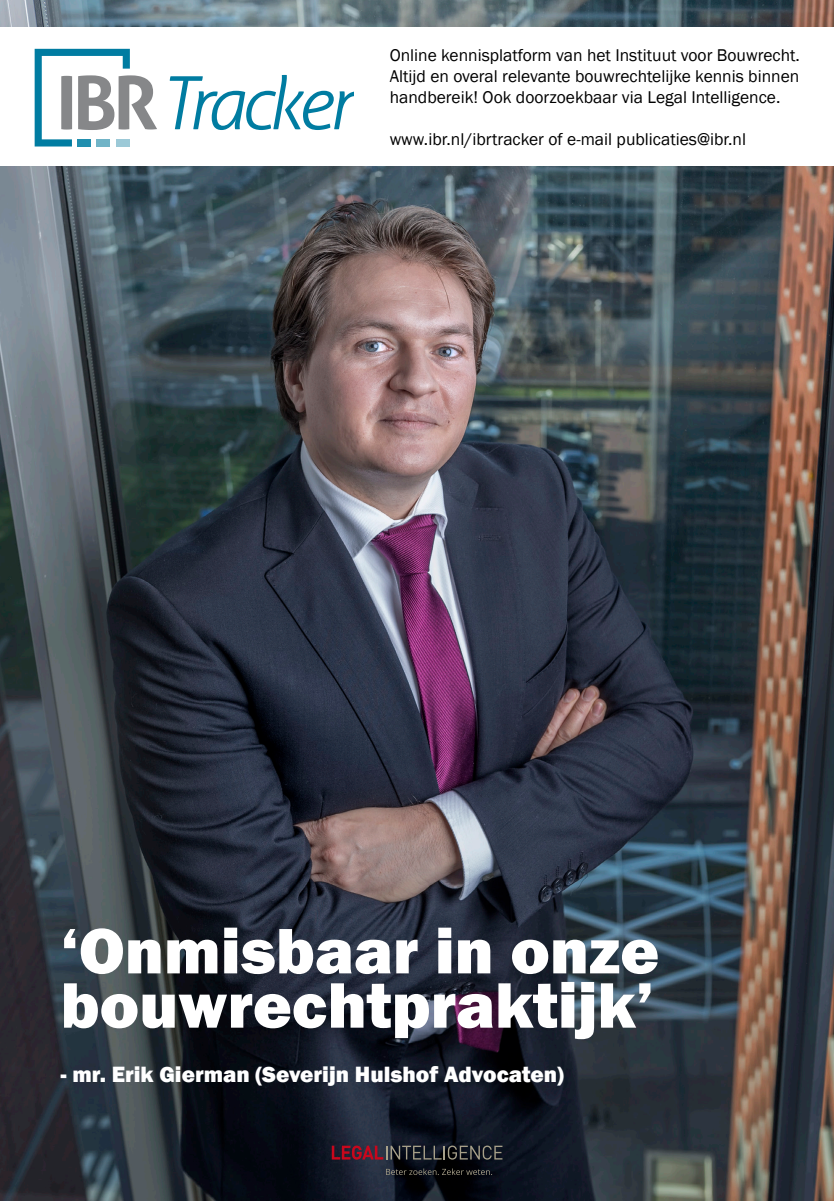
<style>
.page{position:relative;width:834px;height:1201px;background:#fff}
.page>*{position:absolute;margin:0;border:0;box-sizing:border-box;transform-origin:0 0}
.t1{font:800 66.5px/54.2px "Franklin Gothic";color:#fff}
.t2{font:800 22.75px "Franklin Gothic";color:#fff}
.t3{font:17.5px/21px "Franklin Gothic";color:#000;text-align:justify}
</style>
<div class="page">
<img style="left:0;top:0;width:833px;height:1200px">
<div style="left:0;top:27px;width:833px;height:139px;background:#fff"></div>
<svg style="left:170px;top:75px;width:183px;height:55px"></svg>
<svg style="left:35px;top:49px;width:122px;height:97px"></svg>
<div style="left:77px;top:139px;width:14px;height:8px;background:#218faf"></div>
<div style="left:96px;top:139px;width:14px;height:8px;background:#71b4c7"></div>
<div style="left:116px;top:139px;width:13px;height:8px;background:#9cc9d7"></div>
<svg style="left:332px;top:1145px;width:170px;height:14px;background:#442e36"></svg>
<svg style="left:386px;top:1168px;width:106px;height:7px"></svg>
<p class="t3" style="left:389px;top:45px;width:412px">Online kennisplatform van het Instituut voor Bouwrecht.<br>Altijd en overal relevante bouwrechtelijke kennis binnen handbereik! Ook doorzoekbaar via Legal Intelligence.</p>
<p class="t3" style="left:389px;top:129px;width:358px">www.ibr.nl/ibrtracker of e-mail publicaties@ibr.nl</p>
<h1 class="t1" style="left:61px;top:923px;width:600px">‘Onmisbaar in onze bouwrechtpraktijk’</h1>
<h2 class="t2" style="left:61px;top:1059px;width:504px">- mr. Erik Gierman (Severijn Hulshof Advocaten)</h2>
</div>
